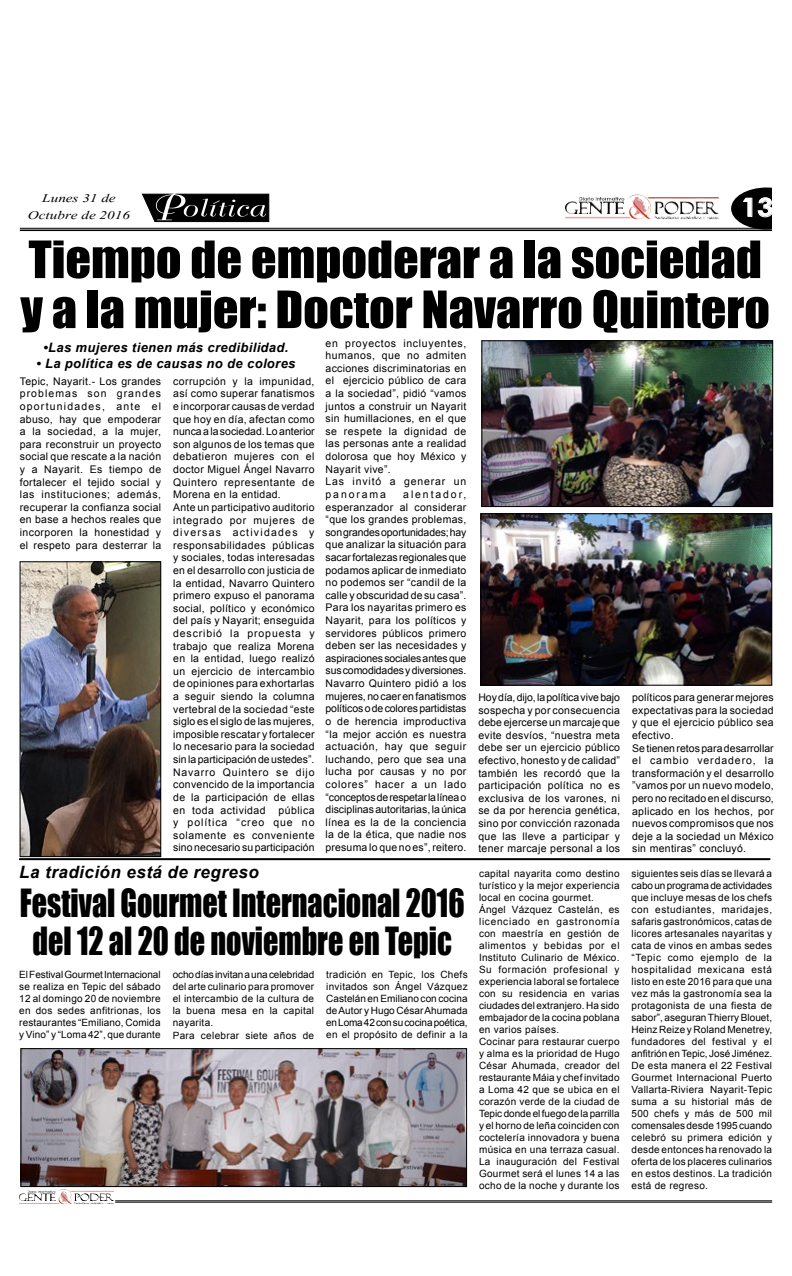
<style>
.page{position:relative;width:792px;height:1276px;background:#fff}
.page>*{position:absolute;margin:0;border:0;box-sizing:border-box;transform-origin:0 0}
.t1{font:47.5px/50px "Impact";color:#000;scale:1.06 1}
.t2{font:35.7px/37.6px "Impact";color:#000;text-align:center;scale:.84 1}
.t3{font:700 25.2px "Century Gothic";color:#fff;scale:1.14 1}
.t4{font:italic 700 17px "Arial";letter-spacing:.03em;color:#000}
.t5{font:14.6px/17.6px "Vijaya";color:#000;text-align:center;scale:1.29 1}
.t6{font:italic 700 13px "Arial";letter-spacing:.03em;color:#000}
.t7{font:10.5px/12.6px "Arial";letter-spacing:.03em;color:#000;text-align:justify}
.t8{font:10px/12px "Arial";letter-spacing:.03em;color:#000;text-align:justify}
</style>
<div class="page">
<img style="left:633px;top:215px;width:15px;height:2px">
<svg style="left:731px;top:187px;width:41px;height:41px"></svg>
<hr style="left:20px;top:228px;width:752px;height:1px;background:#000">
<hr style="left:20px;top:229px;width:752px;height:2px;background:#000">
<img style="left:627px;top:195px;width:23px;height:20px">
<hr style="left:115px;top:1200px;width:657px;height:1px;background:#000">
<hr style="left:115px;top:1201px;width:657px;height:1px;background:#000">
<img style="left:57px;top:1189px;width:15px;height:12px">
<svg style="left:141px;top:193px;width:129px;height:30px;background:#3e3e3e"></svg>
<img style="left:483px;top:342px;width:288px;height:163px">
<div style="left:481px;top:340px;width:292px;height:167px;border:1px solid #000"></div>
<img style="left:482px;top:515px;width:288px;height:168px">
<div style="left:480px;top:513px;width:292px;height:172px;border:1px solid #000"></div>
<img style="left:22px;top:563px;width:137px;height:292px">
<div style="left:20px;top:561px;width:141px;height:296px;border:1px solid #000"></div>
<hr style="left:20px;top:858px;width:750px;height:2px;background:#000">
<img style="left:22px;top:1050px;width:443px;height:135px">
<div style="left:20px;top:1048px;width:447px;height:139px;border:1px solid #000"></div>
<h3 class="t5" style="left:28px;top:187px;width:81px">Lunes 31 de<br>Octubre de 2016</h3>
<h1 class="t1" style="left:20px;top:233px;width:709px">Tiempo de empoderar a la sociedad y a la mujer: Doctor Navarro Quintero</h1>
<h3 class="t3" style="left:741px;top:188px;width:30px">13</h3>
<p class="t6" style="left:43px;top:339px;width:247px">•Las mujeres tienen más credibilidad.</p>
<p class="t6" style="left:36px;top:354px;width:261px">• La política es de causas no de colores</p>
<p class="t7" style="left:20px;top:375px;width:143px">Tepic, Nayarit.- Los grandes problemas son grandes oportunidades, ante el abuso, hay que empoderar a la sociedad, a la mujer, para reconstruir un proyecto social que rescate a la nación y a Nayarit. Es tiempo de fortalecer el tejido social y las instituciones; además, recuperar la confianza social en base a hechos reales que incorporen la honestidad y el respeto para desterrar la</p>
<p class="t7" style="left:173px;top:375px;width:143px;text-align:left">corrupción y la impunidad, así como superar fanatismos e incorporar causas de verdad que hoy en día, afectan como nunca a la sociedad. Lo anterior son algunos de los temas que debatieron mujeres con el doctor Miguel Ángel Navarro<br>Quintero representante de<br>Morena en la entidad.<br>Ante un participativo auditorio integrado por mujeres de diversas actividades y responsabilidades públicas y sociales, todas interesadas en el desarrollo con justicia de la entidad, Navarro Quintero primero expuso el panorama social, político y económico del país y Nayarit; enseguida describió la propuesta y trabajo que realiza Morena en la entidad, luego realizó un ejercicio de intercambio de opiniones para exhortarlas a seguir siendo la columna vertebral de la sociedad “este siglo es el siglo de las mujeres, imposible rescatar y fortalecer lo necesario para la sociedad sin la participación de ustedes”.<br>Navarro Quintero se dijo convencido de la importancia de la participación de ellas en toda actividad pública y política “creo que no solamente es conveniente sino necesario su participación</p>
<h3 class="t4" style="left:19px;top:861px;width:241px">La tradición está de regreso</h3>
<p class="t7" style="left:326px;top:336px;width:142px;text-align:left">en proyectos incluyentes, humanos, que no admiten acciones discriminatorias en el ejercicio público de cara a la sociedad”, pidió “vamos juntos a construir un Nayarit sin humillaciones, en el que se respete la dignidad de las personas ante a realidad dolorosa que hoy México y<br>Nayarit vive”.<br>Las invitó a generar un panorama</p>
<p class="t7" style="left:326px;top:488px;width:142px;text-indent:78px">alentador, esperanzador al considerar “que los grandes problemas, son grandes oportunidades; hay que analizar la situación para sacar fortalezas regionales que podamos aplicar de inmediato no podemos ser “candil de la calle y obscuridad de su casa”.<br>Para los nayaritas primero es Nayarit, para los políticos y servidores públicos primero deben ser las necesidades y aspiraciones sociales antes que sus comodidades y diversiones.<br>Navarro Quintero pidió a los mujeres, no caer en fanatismos políticos o de colores partidistas o de herencia improductiva “la mejor acción es nuestra actuación, hay que seguir luchando, pero que sea una lucha por causas y no por colores” hacer a un lado “conceptos de respetar la línea o disciplinas autoritarias, la única línea es la de la conciencia la de la ética, que nadie nos presuma lo que no es”, reitero.</p>
<h2 class="t2" style="left:20px;top:883px;width:531px">Festival Gourmet Internacional 2016 del 12 al 20 de noviembre en Tepic</h2>
<p class="t8" style="left:19px;top:969px;width:143px">El Festival Gourmet Internacional se realiza en Tepic del sábado 12 al domingo 20 de noviembre en dos sedes anfitrionas, los restaurantes “Emiliano, Comida y Vino” y “Loma 42”, que durante</p>
<p class="t8" style="left:173px;top:969px;width:143px;text-align:left">ocho días invitan a una celebridad del arte culinario para promover el intercambio de la cultura de la buena mesa en la capital nayarita.<br>Para celebrar siete años de</p>
<p class="t8" style="left:326px;top:969px;width:143px">tradición en Tepic, los Chefs invitados son Ángel Vázquez Castelán en Emiliano con cocina de Autor y Hugo César Ahumada en Loma 42 con su cocina poética, en el propósito de definir a la</p>
<p class="t7" style="left:478px;top:691px;width:143px">Hoy día, dijo, la política vive bajo sospecha y por consecuencia debe ejercerse un marcaje que evite desvíos, “nuestra meta debe ser un ejercicio público efectivo, honesto y de calidad” también les recordó que la participación política no es exclusiva de los varones, ni se da por herencia genética, sino por convicción razonada que las lleve a participar y tener marcaje personal a los</p>
<p class="t7" style="left:632px;top:691px;width:143px;text-align:left">políticos para generar mejores expectativas para la sociedad y que el ejercicio público sea efectivo.<br>Se tienen retos para desarrollar el cambio verdadero, la transformación y el desarrollo ”vamos por un nuevo modelo, pero no recitado en el discurso, aplicado en los hechos, por nuevos compromisos que nos deje a la sociedad un México sin mentiras” concluyó.</p>
<p class="t8" style="left:479px;top:867px;width:142px;text-align:left">capital nayarita como destino turístico y la mejor experiencia local en cocina gourmet.<br>Ángel Vázquez Castelán, es licenciado en gastronomía con maestría en gestión de alimentos y bebidas por el<br>Instituto Culinario de México.<br>Su formación profesional y experiencia laboral se fortalece con su residencia en varias ciudades del extranjero. Ha sido embajador de la cocina poblana en varios países.<br>Cocinar para restaurar cuerpo y alma es la prioridad de Hugo<br>César Ahumada, creador del restaurante Máia y chef invitado a Loma 42 que se ubica en el corazón verde de la ciudad de<br>Tepic donde el fuego de la parrilla y el horno de leña coinciden con coctelería innovadora y buena música en una terraza casual.<br>La inauguración del Festival<br>Gourmet será el lunes 14 a las ocho de la noche y durante los</p>
<p class="t8" style="left:632px;top:867px;width:142px">siguientes seis días se llevará a cabo un programa de actividades que incluye mesas de los chefs con estudiantes, maridajes, safaris gastronómicos, catas de licores artesanales nayaritas y cata de vinos en ambas sedes “Tepic como ejemplo de la hospitalidad mexicana está listo en este 2016 para que una vez más la gastronomía sea la protagonista de una fiesta de sabor”, aseguran Thierry Blouet, Heinz Reize y Roland Menetrey, fundadores del festival y el anfitrión en Tepic, José Jiménez.<br>De esta manera el 22 Festival Gourmet Internacional Puerto Vallarta-Riviera Nayarit-Tepic suma a su historial más de 500 chefs y más de 500 mil comensales desde 1995 cuando celebró su primera edición y desde entonces ha renovado la oferta de los placeres culinarios en estos destinos. La tradición está de regreso.</p>
</div>
